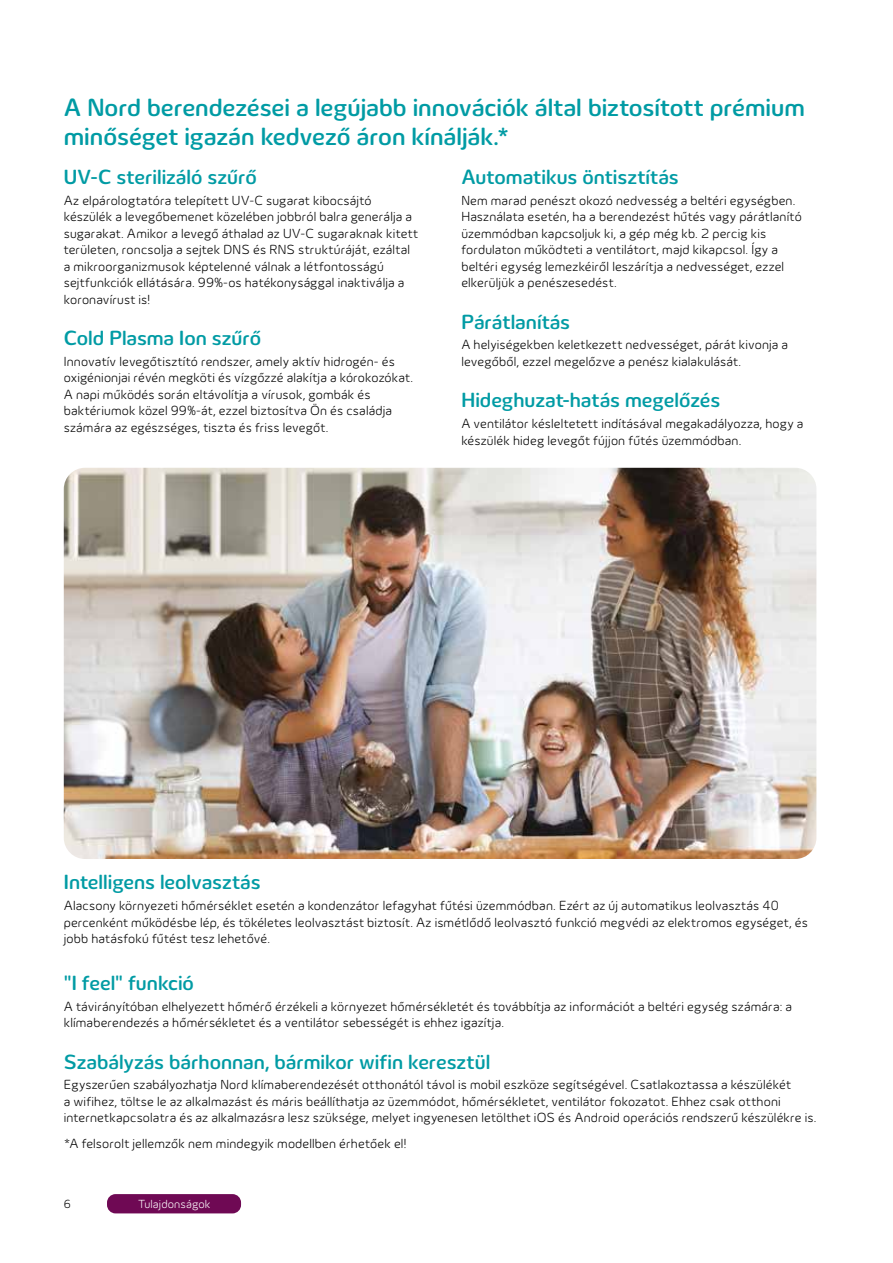
<style>
.page{position:relative;width:893px;height:1263px;background:#fff}
.page>*{position:absolute;margin:0;border:0;box-sizing:border-box;transform-origin:0 0}
.t1{font:500 25.5px/28.5px "Innogy";letter-spacing:-.005em;color:#009ba4}
.t2{font:500 21px "Innogy";color:#009ba4}
.t3{font:300 13.5px/16.5px "Innogy";letter-spacing:.01em;color:#000}
.t4{font:300 12px "Innogy";letter-spacing:.01em;color:#fff}
.t5{font:300 12px "Innogy";color:#000}
</style>
<div class="page">
<div style="left:107px;top:1194px;width:134px;height:19px;background:#6f0954;border-radius:9px"></div>
<img style="left:64px;top:468px;width:752px;height:391px">
<h1 class="t1" style="left:64px;top:93px;width:742px">A Nord berendezései a legújabb innovációk által biztosított prémium minőséget igazán kedvező áron kínálják.*</h1>
<h2 class="t2" style="left:64px;top:165px;width:195px">UV-C sterilizáló szűrő</h2>
<p class="t3" style="left:64px;top:192px;width:356px">Az elpárologtatóra telepített UV-C sugarat kibocsájtó készülék a levegőbemenet közelében jobbról balra generálja a sugarakat. Amikor a levegő áthalad az UV-C sugaraknak kitett területen, roncsolja a sejtek DNS és RNS struktúráját, ezáltal a mikroorganizmusok képtelenné válnak a létfontosságú sejtfunkciók ellátására. 99%-os hatékonysággal inaktiválja a koronavírust is!</p>
<h2 class="t2" style="left:64px;top:326px;width:199px">Cold Plasma Ion szűrő</h2>
<p class="t3" style="left:64px;top:353px;width:351px">Innovatív levegőtisztító rendszer, amely aktív hidrogén- és oxigénionjai révén megköti és vízgőzzé alakítja a kórokozókat.<br>A napi működés során eltávolítja a vírusok, gombák és baktériumok közel 99%-át, ezzel biztosítva Ön és családja számára az egészséges, tiszta és friss levegőt.</p>
<h2 class="t2" style="left:461px;top:165px;width:219px">Automatikus öntisztítás</h2>
<p class="t3" style="left:461px;top:192px;width:342px">Nem marad penészt okozó nedvesség a beltéri egységben.<br>Használata esetén, ha a berendezést hűtés vagy párátlanító üzemmódban kapcsoljuk ki, a gép még kb. 2 percig kis fordulaton működteti a ventilátort, majd kikapcsol. Így a beltéri egység lemezkéiről leszárítja a nedvességet, ezzel elkerüljük a penészesedést.</p>
<h2 class="t2" style="left:461px;top:309px;width:110px">Párátlanítás</h2>
<p class="t3" style="left:461px;top:337px;width:328px">A helyiségekben keletkezett nedvességet, párát kivonja a levegőből, ezzel megelőzve a penész kialakulását.</p>
<h2 class="t2" style="left:461px;top:388px;width:260px">Hideghuzat-hatás megelőzés</h2>
<p class="t3" style="left:461px;top:415px;width:343px">A ventilátor késleltetett indításával megakadályozza, hogy a készülék hideg levegőt fújjon fűtés üzemmódban.</p>
<h2 class="t2" style="left:64px;top:870px;width:198px">Intelligens leolvasztás</h2>
<p class="t3" style="left:64px;top:897px;width:746px">Alacsony környezeti hőmérséklet esetén a kondenzátor lefagyhat fűtési üzemmódban. Ezért az új automatikus leolvasztás 40 percenként működésbe lép, és tökéletes leolvasztást biztosít. Az ismétlődő leolvasztó funkció megvédi az elektromos egységet, és jobb hatásfokú fűtést tesz lehetővé.</p>
<h2 class="t2" style="left:64px;top:970px;width:132px">"I feel" funkció</h2>
<p class="t3" style="left:64px;top:998px;width:730px">A távirányítóban elhelyezett hőmérő érzékeli a környezet hőmérsékletét és továbbítja az információt a beltéri egység számára: a klímaberendezés a hőmérsékletet és a ventilátor sebességét is ehhez igazítja.</p>
<h2 class="t2" style="left:64px;top:1049px;width:428px">Szabályzás bárhonnan, bármikor wifin keresztül</h2>
<p class="t3" style="left:64px;top:1076px;width:754px">Egyszerűen szabályozhatja Nord klímaberendezését otthonától távol is mobil eszköze segítségével. Csatlakoztassa a készülékét<br>a wifihez, töltse le az alkalmazást és máris beállíthatja az üzemmódot, hőmérsékletet, ventilátor fokozatot. Ehhez csak otthoni internetkapcsolatra és az alkalmazásra lesz szüksége, melyet ingyenesen letölthet iOS és Android operációs rendszerű készülékre is.</p>
<p class="t3" style="left:64px;top:1135px;width:344px">*A felsorolt jellemzők nem mindegyik modellben érhetőek el!</p>
<p class="t5" style="left:64px;top:1197px;width:9px">6</p>
<p class="t4" style="left:138px;top:1197px;width:74px">Tulajdonságok</p>
</div>
